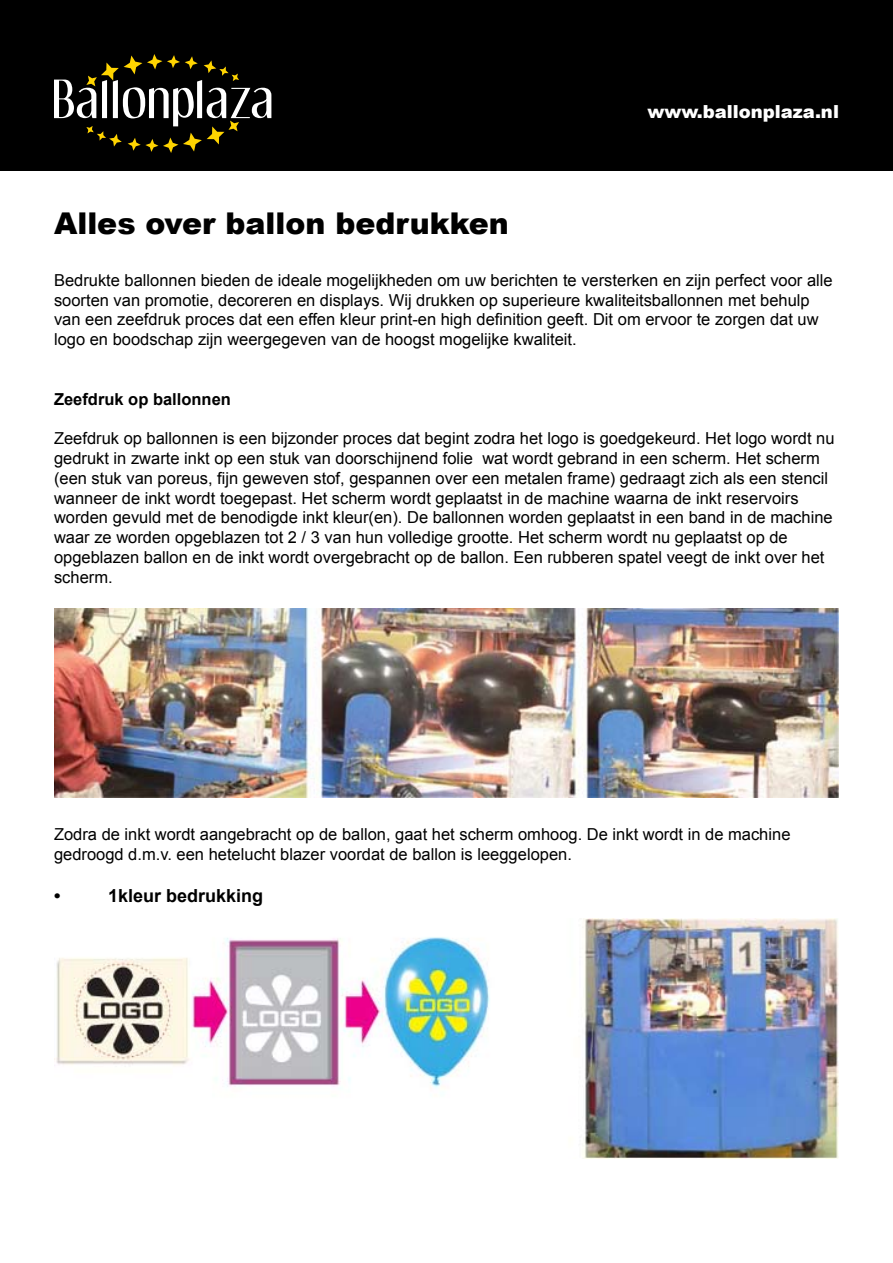
<style>
.page{position:relative;width:893px;height:1263px;background:#fff}
.page>*{position:absolute;margin:0;border:0;box-sizing:border-box;transform-origin:0 0}
.t1{font:900 30px "Arial";color:#000}
.t2{font:900 18px "Arial";color:#fff}
.t3{font:700 18px "Arial";color:#000}
.t4{font:16.5px/19.8px "Arial";color:#000}
.t5{font:700 16.5px "Arial";color:#000}
</style>
<div class="page">
<div style="left:0;top:0;width:893px;height:170px;background:#000"></div>
<svg style="left:54px;top:54px;width:217px;height:99px"></svg>
<img style="left:54px;top:918px;width:785px;height:240px">
<img style="left:54px;top:608px;width:785px;height:190px">
<h1 class="t1" style="left:54px;top:202px;width:456px">Alles over ballon bedrukken</h1>
<p class="t2" style="left:647px;top:99px;width:193px">www.ballonplaza.nl</p>
<p class="t4" style="left:54px;top:270px;width:780px">Bedrukte ballonnen bieden de ideale mogelijkheden om uw berichten te versterken en zijn perfect voor alle soorten van promotie, decoreren en displays. Wij drukken op superieure kwaliteitsballonnen met behulp van een zeefdruk proces dat een effen kleur print-en high definition geeft. Dit om ervoor te zorgen dat uw logo en boodschap zijn weergegeven van de hoogst mogelijke kwaliteit.</p>
<p class="t5" style="left:54px;top:388px;width:178px">Zeefdruk op ballonnen</p>
<p class="t4" style="left:54px;top:429px;width:782px">Zeefdruk op ballonnen is een bijzonder proces dat begint zodra het logo is goedgekeurd. Het logo wordt nu gedrukt in zwarte inkt op een stuk van doorschijnend folie wat wordt gebrand in een scherm. Het scherm (een stuk van poreus, fijn geweven stof, gespannen over een metalen frame) gedraagt zich als een stencil wanneer de inkt wordt toegepast. Het scherm wordt geplaatst in de machine waarna de inkt reservoirs worden gevuld met de benodigde inkt kleur(en). De ballonnen worden geplaatst in een band in de machine waar ze worden opgeblazen tot 2 / 3 van hun volledige grootte. Het scherm wordt nu geplaatst op de opgeblazen ballon en de inkt wordt overgebracht op de ballon. Een rubberen spatel veegt de inkt over het scherm.</p>
<p class="t4" style="left:54px;top:825px;width:738px">Zodra de inkt wordt aangebracht op de ballon, gaat het scherm omhoog. De inkt wordt in de machine gedroogd d.m.v. een hetelucht blazer voordat de ballon is leeggelopen.</p>
<p class="t3" style="left:54px;top:883px;width:8px">•</p>
<p class="t3" style="left:108px;top:883px;width:157px">1kleur bedrukking</p>
</div>
